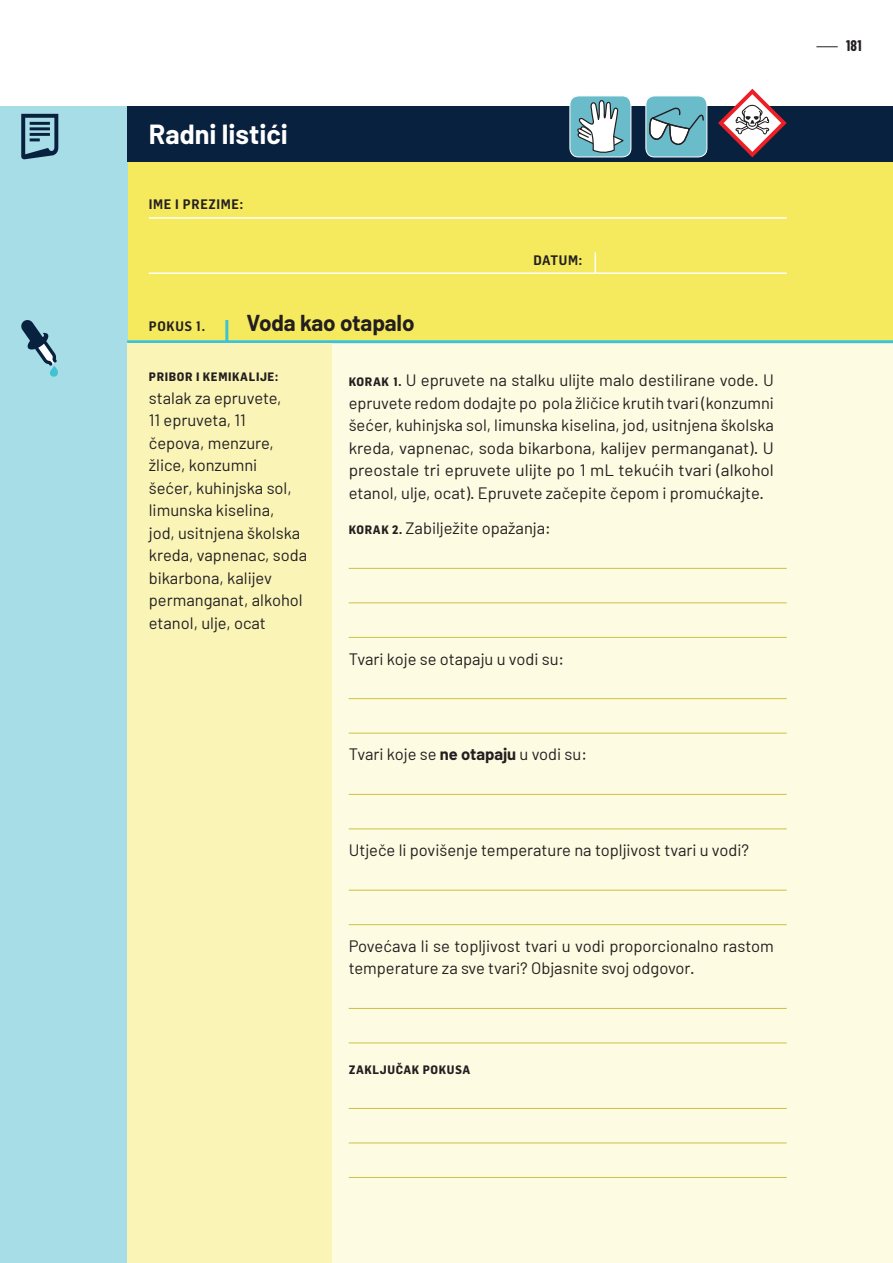
<style>
.page{position:relative;width:893px;height:1263px;background:#fff}
.page>*{position:absolute;margin:0;border:0;box-sizing:border-box;transform-origin:0 0}
.t1{font:700 27px "Barlow";color:#fff}
.t2{font:700 22.5px "Barlow";letter-spacing:-.005em;color:#231f20}
.Radni_listići_Korak{font:16.5px/22.5px "Barlow";color:#231f20;text-align:justify}
.Radni_listići_Text_p{font:16.5px/22.5px "Barlow";color:#231f20}
.Pribor{font:16.5px/22.5px "Barlow";color:#231f20}
.t3{font:700 15px "Barlow Condensed";color:#231f20}
.t4{font:600 13.5px "Flama Semicondensed";letter-spacing:.05em;color:#231f20}
.Pribor-2{font:700 12px "Flama Semicondensed";letter-spacing:.05em;color:#231f20}
.s1{font-family:"Flama Semicondensed";font-weight:700;font-size:12px}
.s2{font-weight:700}
</style>
<div class="page">
<div style="left:0;top:340px;width:893px;height:923px;background:#fdfbe1"></div>
<div style="left:0;top:106px;width:893px;height:234px;background:#f5e95d"></div>
<div style="left:0;top:106px;width:128px;height:1157px;background:#a7dde6"></div>
<div style="left:127px;top:106px;width:766px;height:56px;background:#08213f"></div>
<svg style="left:21px;top:114px;width:37px;height:46px"></svg>
<hr style="left:149px;top:217px;width:638px;height:2px;background:#fff">
<svg style="left:595px;top:252px;width:1px;height:20px"></svg>
<hr style="left:149px;top:272px;width:638px;height:2px;background:#fff">
<svg style="left:21px;top:320px;width:37px;height:57px"></svg>
<hr style="left:127px;top:340px;width:766px;height:3px;background:#3fc2d2">
<hr style="left:225px;top:320px;width:3px;height:21px;background:#3fc2d2">
<svg style="left:816px;top:46px;width:22px;height:1px"></svg>
<div style="left:128px;top:343px;width:204px;height:920px;background:#faf4b7"></div>
<hr style="left:349px;top:568px;width:438px;height:1px;background:#cec141">
<hr style="left:349px;top:602px;width:438px;height:1px;background:#cec141">
<hr style="left:349px;top:637px;width:438px;height:1px;background:#cec141">
<hr style="left:349px;top:698px;width:438px;height:1px;background:#cec141">
<hr style="left:349px;top:733px;width:438px;height:1px;background:#cec141">
<hr style="left:349px;top:794px;width:438px;height:1px;background:#cec141">
<hr style="left:349px;top:828px;width:438px;height:1px;background:#cec141">
<hr style="left:349px;top:890px;width:438px;height:1px;background:#cec141">
<hr style="left:349px;top:924px;width:438px;height:1px;background:#cec141">
<hr style="left:349px;top:1008px;width:438px;height:1px;background:#cec141">
<hr style="left:349px;top:1042px;width:438px;height:1px;background:#cec141">
<hr style="left:349px;top:1108px;width:438px;height:1px;background:#cec141">
<hr style="left:349px;top:1142px;width:438px;height:1px;background:#cec141">
<hr style="left:349px;top:1177px;width:438px;height:1px;background:#cec141">
<div style="left:570px;top:96px;width:61px;height:61px;background:#6abcca;border-radius:9px"></div>
<div style="left:569px;top:96px;width:62px;height:61px;border:1px solid #fff;border-radius:9px"></div>
<svg style="left:577px;top:100px;width:47px;height:53px"></svg>
<div style="left:646px;top:96px;width:61px;height:61px;background:#6abcca;border-radius:9px"></div>
<div style="left:645px;top:96px;width:62px;height:61px;border:1px solid #fff;border-radius:9px"></div>
<svg style="left:649px;top:107px;width:55px;height:38px"></svg>
<svg style="left:718px;top:89px;width:69px;height:68px"></svg>
<h1 class="t1" style="left:149px;top:118px;width:141px">Radni listići</h1>
<p class="t4" style="left:149px;top:195px;width:96px">IME I PREZIME:</p>
<p class="t4" style="left:533px;top:252px;width:50px">DATUM:</p>
<p class="t4" style="left:149px;top:317px;width:58px">POKUS 1.</p>
<p class="t2" style="left:247px;top:309px;width:170px">Voda kao otapalo</p>
<p class="Radni_listići_Korak" style="left:349px;top:369px;width:427px"><span class="s1">KORAK 1.</span> U epruvete na stalku ulijte malo destilirane vode. U epruvete redom dodajte po pola žličice krutih tvari (konzumni šećer, kuhinjska sol, limunska kiselina, jod, usitnjena školska kreda, vapnenac, soda bikarbona, kalijev permanganat). U preostale tri epruvete ulijte po 1 mL tekućih tvari (alkohol etanol, ulje, ocat). Epruvete začepite čepom i promućkajte.</p>
<p class="Radni_listići_Korak" style="left:349px;top:517px;width:204px"><span class="s1">KORAK 2.</span> Zabilježite opažanja:</p>
<p class="Pribor-2" style="left:149px;top:369px;width:131px">PRIBOR I KEMIKALIJE:</p>
<p class="Pribor" style="left:149px;top:386px;width:160px">stalak za epruvete,<br>11 epruveta, 11<br>čepova, menzure, žlice, konzumni<br>šećer, kuhinjska sol, limunska kiselina,<br>jod, usitnjena školska kreda, vapnenac, soda bikarbona, kalijev permanganat, alkohol etanol, ulje, ocat</p>
<p class="Radni_listići_Text_p" style="left:349px;top:647px;width:217px">Tvari koje se otapaju u vodi su:</p>
<p class="Radni_listići_Text_p" style="left:349px;top:743px;width:240px">Tvari koje se <span class="s2">ne otapaju</span> u vodi su:</p>
<p class="Radni_listići_Text_p" style="left:349px;top:838px;width:402px">Utječe li povišenje temperature na topljivost tvari u vodi?</p>
<p class="Radni_listići_Text_p" style="left:349px;top:934px;width:427px">Povećava li se topljivost tvari u vodi proporcionalno rastom temperature za sve tvari? Objasnite svoj odgovor.</p>
<p class="Pribor-2" style="left:349px;top:1062px;width:123px">ZAKLJUČAK POKUSA</p>
<p class="t3" style="left:846px;top:36px;width:17px">181</p>
</div>
